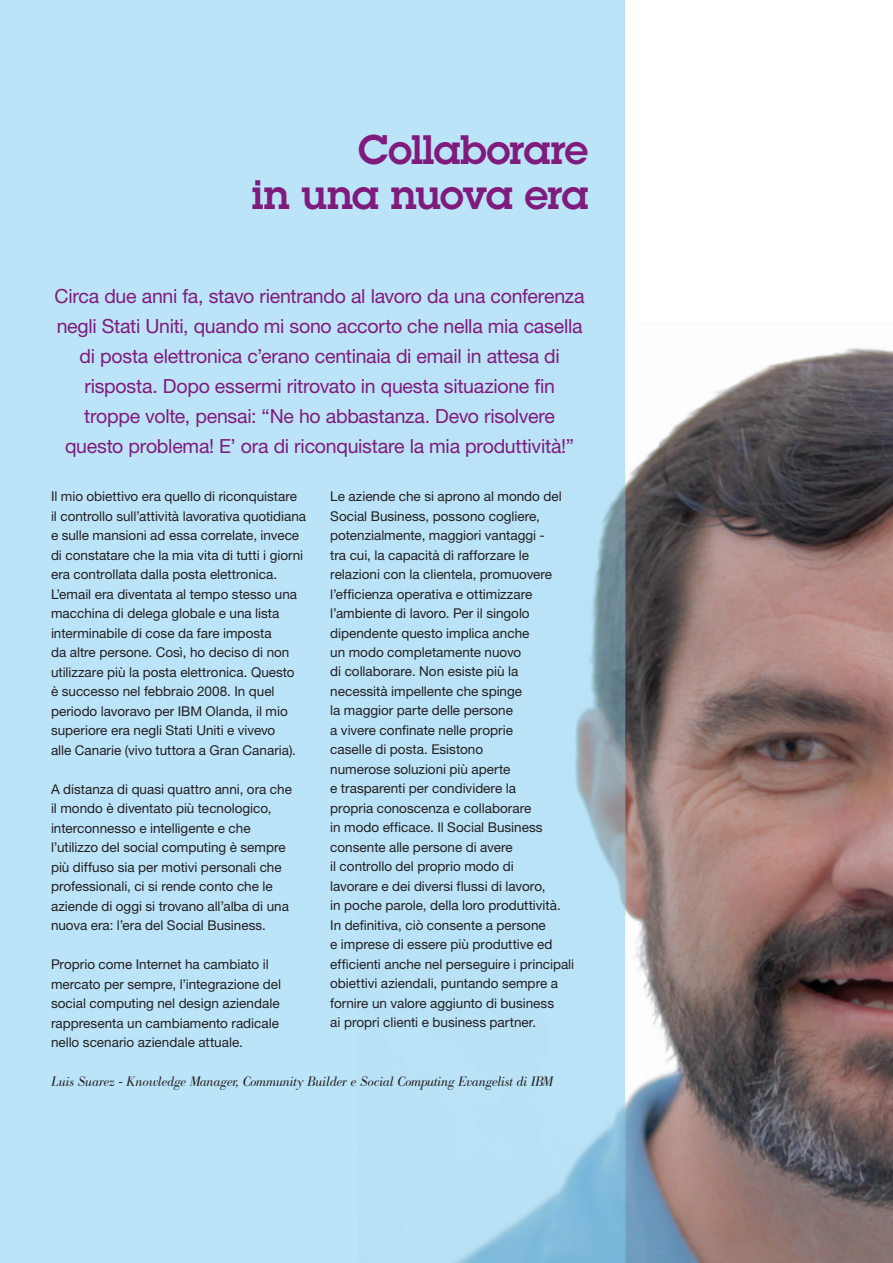
<style>
.page{position:relative;width:893px;height:1263px;background:#fff}
.page>*{position:absolute;margin:0;border:0;box-sizing:border-box;transform-origin:0 0}
.t1{font:600 40.2px/45px "Lubalin Graph Std";letter-spacing:-.015em;color:#7f1b7d;text-align:right}
.t2{font:19.5px/30px "Helvetica Neue LT Pro";letter-spacing:-.015em;color:#7f1b7d;text-align:center}
.t3{font:13.5px/19.5px "Helvetica Neue LT Pro";color:#231f20}
.t4{font:italic 13.5px "IBM Bodoni BE Light";letter-spacing:-.01em;color:#231f20}
</style>
<div class="page">
<img style="left:625px;top:348px;width:268px;height:485px">
<img style="left:625px;top:728px;width:52px;height:535px">
<img style="left:637px;top:833px;width:256px;height:430px">
<img style="left:891px;top:833px;width:2px;height:22px">
<div style="left:0;top:0;width:625px;height:1263px;background:#bce4f9"></div>
<div style="left:358px;top:729px;width:51px;height:534px;background:#b9e2f6"></div>
<img style="left:369px;top:833px;width:256px;height:430px">
<img style="left:623px;top:832px;width:2px;height:24px">
<h1 class="t1" style="left:252px;top:126px;width:338px">Collaborare<br>in una nuova era</h1>
<p class="t2" style="left:55px;top:281px;width:531px">Circa due anni fa, stavo rientrando al lavoro da una conferenza negli Stati Uniti, quando mi sono accorto che nella mia casella di posta elettronica c’erano centinaia di email in attesa di risposta. Dopo essermi ritrovato in questa situazione fin troppe volte, pensai: “Ne ho abbastanza. Devo risolvere questo problema! E’ ora di riconquistare la mia produttività!”</p>
<p class="t3" style="left:51px;top:486px;width:257px">Il mio obiettivo era quello di riconquistare il controllo sull’attività lavorativa quotidiana e sulle mansioni ad essa correlate, invece di constatare che la mia vita di tutti i giorni era controllata dalla posta elettronica.<br>L’email era diventata al tempo stesso una macchina di delega globale e una lista interminabile di cose da fare imposta<br>da altre persone. Così, ho deciso di non utilizzare più la posta elettronica. Questo<br>è successo nel febbraio 2008. In quel periodo lavoravo per IBM Olanda, il mio superiore era negli Stati Uniti e vivevo<br>alle Canarie (vivo tuttora a Gran Canaria).</p>
<p class="t3" style="left:51px;top:779px;width:242px">A distanza di quasi quattro anni, ora che il mondo è diventato più tecnologico, interconnesso e intelligente e che l’utilizzo del social computing è sempre più diffuso sia per motivi personali che professionali, ci si rende conto che le aziende di oggi si trovano all’alba di una nuova era: l’era del Social Business.</p>
<p class="t3" style="left:51px;top:954px;width:231px">Proprio come Internet ha cambiato il mercato per sempre, l’integrazione del social computing nel design aziendale rappresenta un cambiamento radicale nello scenario aziendale attuale.</p>
<p class="t3" style="left:330px;top:486px;width:245px">Le aziende che si aprono al mondo del Social Business, possono cogliere, potenzialmente, maggiori vantaggi -<br>tra cui, la capacità di rafforzare le relazioni con la clientela, promuovere l’efficienza operativa e ottimizzare l’ambiente di lavoro. Per il singolo dipendente questo implica anche<br>un modo completamente nuovo<br>di collaborare. Non esiste più la necessità impellente che spinge<br>la maggior parte delle persone<br>a vivere confinate nelle proprie<br>caselle di posta. Esistono<br>numerose soluzioni più aperte<br>e trasparenti per condividere la<br>propria conoscenza e collaborare<br>in modo efficace. Il Social Business consente alle persone di avere<br>il controllo del proprio modo di<br>lavorare e dei diversi flussi di lavoro,<br>in poche parole, della loro produttività.<br>In definitiva, ciò consente a persone<br>e imprese di essere più produttive ed efficienti anche nel perseguire i principali obiettivi aziendali, puntando sempre a fornire un valore aggiunto di business<br>ai propri clienti e business partner.</p>
<p class="t4" style="left:51px;top:1074px;width:504px">Luis Suarez - Knowledge Manager, Community Builder e Social Computing Evangelist di IBM</p>
</div>
